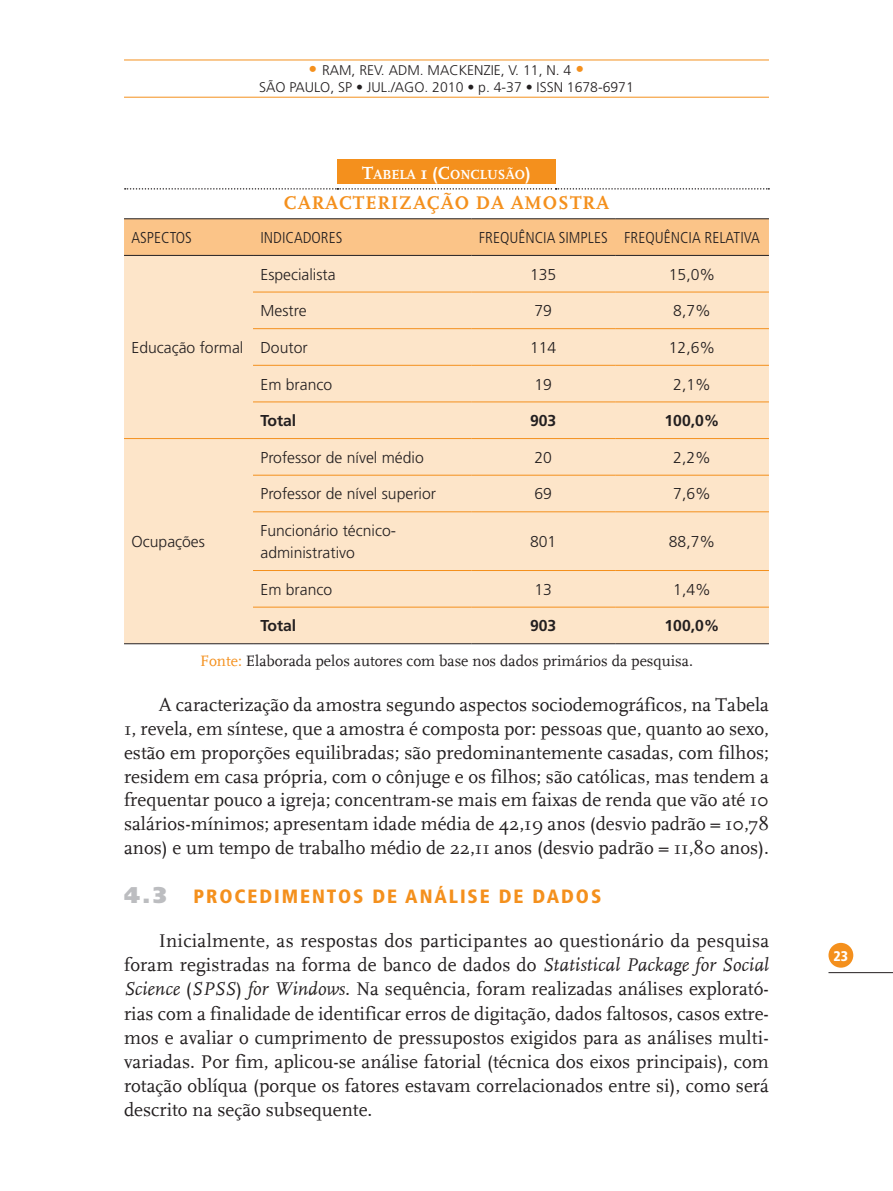
<style>
.page{position:relative;width:893px;height:1191px;background:#fff}
.page>*{position:absolute;margin:0;border:0;box-sizing:border-box;transform-origin:0 0}
.t1{font:19.25px/24.2px "FF Scala Definitive";color:#231f20;text-align:justify}
.t2{font:900 condensed 19.25px "Frutiger LT Std";letter-spacing:.1em;color:#f4901d}
.t3{font:700 19.25px "FF Scala Definitiver";letter-spacing:.05em;color:#f4901d}
.t4{font:300 15.75px/22.1px "Frutiger LT Std";color:#231f20}
.t5{font:15.75px "FF Scala Definitive";color:#231f20}
.t6{font:300 condensed 15.75px "Frutiger LT Std";color:#231f20}
.t7{font:700 15.75px "Frutiger LT Std";color:#231f20}
.t8{font:300 14px/16.8px "Frutiger LT Std";color:#231f20;text-align:center}
.t9{font:900 condensed 14px "Frutiger LT Std";color:#fff}
.t10{font:700 13.83px "FF Scala Definitiver";color:#fff}
.s1{font-size:17.5px;color:#f4901d}
.s2{font-size:18.38px}
.s3{color:#f4901d}
.s4{font-stretch:normal;font-size:22.75px;color:#bcbdc0}
.s5{font-style:italic}
</style>
<div class="page">
<div style="left:828px;top:943px;width:25px;height:24px;background:#f4901d;border-radius:50%"></div>
<hr style="left:828px;top:972px;width:65px;height:1px;background:#231f20">
<hr style="left:124px;top:97px;width:645px;height:1px;background:#f4901d">
<hr style="left:124px;top:60px;width:645px;height:1px;background:#f4901d">
<div style="left:124px;top:219px;width:645px;height:36px;background:#fbc488"></div>
<div style="left:124px;top:256px;width:645px;height:387px;background:#fde5c9"></div>
<hr style="left:124px;top:218px;width:129px;height:1px;background:#231f20">
<hr style="left:253px;top:218px;width:218px;height:1px;background:#231f20">
<hr style="left:471px;top:218px;width:144px;height:1px;background:#231f20">
<hr style="left:615px;top:218px;width:154px;height:1px;background:#231f20">
<hr style="left:124px;top:255px;width:129px;height:1px;background:#231f20">
<hr style="left:253px;top:255px;width:218px;height:1px;background:#231f20">
<hr style="left:471px;top:255px;width:144px;height:1px;background:#231f20">
<hr style="left:615px;top:255px;width:154px;height:1px;background:#231f20">
<hr style="left:124px;top:643px;width:129px;height:1px;background:#231f20">
<hr style="left:253px;top:643px;width:218px;height:1px;background:#231f20">
<hr style="left:471px;top:643px;width:144px;height:1px;background:#231f20">
<hr style="left:615px;top:643px;width:154px;height:1px;background:#231f20">
<hr style="left:253px;top:291px;width:218px;height:1px;background:#f4901d">
<hr style="left:471px;top:291px;width:144px;height:1px;background:#f4901d">
<hr style="left:615px;top:291px;width:154px;height:1px;background:#f4901d">
<hr style="left:253px;top:328px;width:218px;height:1px;background:#f4901d">
<hr style="left:471px;top:328px;width:144px;height:1px;background:#f4901d">
<hr style="left:615px;top:328px;width:154px;height:1px;background:#f4901d">
<hr style="left:253px;top:365px;width:218px;height:1px;background:#f4901d">
<hr style="left:471px;top:365px;width:144px;height:1px;background:#f4901d">
<hr style="left:615px;top:365px;width:154px;height:1px;background:#f4901d">
<hr style="left:253px;top:401px;width:218px;height:1px;background:#f4901d">
<hr style="left:471px;top:401px;width:144px;height:1px;background:#f4901d">
<hr style="left:615px;top:401px;width:154px;height:1px;background:#f4901d">
<hr style="left:253px;top:475px;width:218px;height:1px;background:#f4901d">
<hr style="left:471px;top:475px;width:144px;height:1px;background:#f4901d">
<hr style="left:615px;top:475px;width:154px;height:1px;background:#f4901d">
<hr style="left:253px;top:511px;width:218px;height:1px;background:#f4901d">
<hr style="left:471px;top:511px;width:144px;height:1px;background:#f4901d">
<hr style="left:615px;top:511px;width:154px;height:1px;background:#f4901d">
<hr style="left:253px;top:570px;width:218px;height:1px;background:#f4901d">
<hr style="left:471px;top:570px;width:144px;height:1px;background:#f4901d">
<hr style="left:615px;top:570px;width:154px;height:1px;background:#f4901d">
<hr style="left:253px;top:606px;width:218px;height:1px;background:#f4901d">
<hr style="left:471px;top:606px;width:144px;height:1px;background:#f4901d">
<hr style="left:615px;top:606px;width:154px;height:1px;background:#f4901d">
<hr style="left:124px;top:438px;width:129px;height:1px;background:#f4901d">
<hr style="left:253px;top:438px;width:218px;height:1px;background:#f4901d">
<hr style="left:471px;top:438px;width:144px;height:1px;background:#f4901d">
<hr style="left:615px;top:438px;width:154px;height:1px;background:#f4901d">
<div style="left:337px;top:159px;width:219px;height:25px;background:#f4901d"></div>
<svg style="left:125px;top:188px;width:644px;height:1px"></svg>
<p class="t8" style="left:259px;top:62px;width:376px"><span class="s1">•</span> RAM, REV. ADM. MACKENZIE, V. 11, N. 4 <span class="s1">•<br></span>SÃO PAULO, SP • JUL./AGO. 2010 • p. 4-37 • ISSN 1678-6971</p>
<p class="t10" style="left:362px;top:167px;width:170px"><span class="s2">T</span>ABELA <span class="s2">1 (C</span>ONCLUSÃO<span class="s2">)</span></p>
<p class="t3" style="left:284px;top:192px;width:327px">CARACTERIZAÇÃO DA AMOSTRA</p>
<p class="t6" style="left:131px;top:229px;width:62px">ASPECTOS</p>
<p class="t6" style="left:260px;top:229px;width:83px">I NDICADORES</p>
<p class="t6" style="left:479px;top:229px;width:282px">FREQUÊNCIA SIMPLES FREQUÊNCIA RELATIVA</p>
<p class="t4" style="left:131px;top:337px;width:113px">Educação formal</p>
<p class="t4" style="left:260px;top:263px;width:77px">Especialista</p>
<p class="t4" style="left:530px;top:263px;width:28px">135</p>
<p class="t4" style="left:669px;top:263px;width:48px">15,0%</p>
<p class="t4" style="left:260px;top:300px;width:48px">Mestre</p>
<p class="t4" style="left:534px;top:300px;width:19px">79</p>
<p class="t4" style="left:673px;top:300px;width:39px">8,7%</p>
<p class="t4" style="left:260px;top:337px;width:49px">Doutor</p>
<p class="t4" style="left:530px;top:337px;width:28px">114</p>
<p class="t4" style="left:669px;top:337px;width:48px">12,6%</p>
<p class="t4" style="left:260px;top:373px;width:73px">Em branco</p>
<p class="t4" style="left:534px;top:373px;width:19px">19</p>
<p class="t4" style="left:673px;top:373px;width:39px">2,1%</p>
<p class="t7" style="left:260px;top:411px;width:37px">Total</p>
<p class="t7" style="left:530px;top:411px;width:28px">903</p>
<p class="t7" style="left:664px;top:411px;width:57px">100,0%</p>
<p class="t4" style="left:260px;top:446px;width:165px">Professor de nível médio</p>
<p class="t4" style="left:534px;top:446px;width:19px">20</p>
<p class="t4" style="left:673px;top:446px;width:39px">2,2%</p>
<p class="t4" style="left:260px;top:483px;width:177px">Professor de nível superior</p>
<p class="t4" style="left:534px;top:483px;width:19px">69</p>
<p class="t4" style="left:673px;top:483px;width:39px">7,6%</p>
<p class="t4" style="left:260px;top:520px;width:137px">Funcionário técnico&shy;administrativo</p>
<p class="t4" style="left:530px;top:531px;width:28px">801</p>
<p class="t4" style="left:669px;top:531px;width:48px">88,7%</p>
<p class="t4" style="left:260px;top:578px;width:73px">Em branco</p>
<p class="t4" style="left:534px;top:578px;width:19px">13</p>
<p class="t4" style="left:673px;top:578px;width:39px">1,4%</p>
<p class="t7" style="left:260px;top:616px;width:37px">Total</p>
<p class="t7" style="left:530px;top:616px;width:28px">903</p>
<p class="t7" style="left:664px;top:616px;width:57px">100,0%</p>
<p class="t5" style="left:200px;top:652px;width:494px"><span class="s3">Fonte:</span> Elaborada pelos autores com base nos dados primários da pesquisa.</p>
<p class="t1" style="left:124px;top:693px;width:646px;text-indent:35px">A caracterização da amostra segundo aspectos sociodemográficos, na Tabela 1, revela, em síntese, que a amostra é composta por: pessoas que, quanto ao sexo, estão em proporções equilibradas; são predominantemente casadas, com filhos; residem em casa própria, com o cônjuge e os filhos; são católicas, mas tendem a frequentar pouco a igreja; concentram-se mais em faixas de renda que vão até 10 salários-mínimos; apresentam idade média de 42,19 anos (desvio padrão = 10,78 anos) e um tempo de trabalho médio de 22,11 anos (desvio padrão = 11,80 anos).</p>
<p class="t2" style="left:124px;top:884px;width:479px"><span class="s4">4.3</span> PROCEDIMENTOS DE ANÁLISE DE DADOS</p>
<p class="t1" style="left:124px;top:929px;width:647px;text-indent:35px">Inicialmente, as respostas dos participantes ao questionário da pesquisa foram registradas na forma de banco de dados do <span class="s5">Statistical Package for Social Science</span> (<span class="s5">SPSS</span>) <span class="s5">for Windows.</span> Na sequência, foram realizadas análises explorató&shy;rias com a finalidade de identificar erros de digitação, dados faltosos, casos extre&shy;mos e avaliar o cumprimento de pressupostos exigidos para as análises multi&shy;variadas. Por fim, aplicou-se análise fatorial (técnica dos eixos principais), com rotação oblíqua (porque os fatores estavam correlacionados entre si), como será descrito na seção subsequente.</p>
<p class="t4" style="left:131px;top:531px;width:75px">Ocupações</p>
<p class="t9" style="left:834px;top:947px;width:16px">23</p>
</div>
